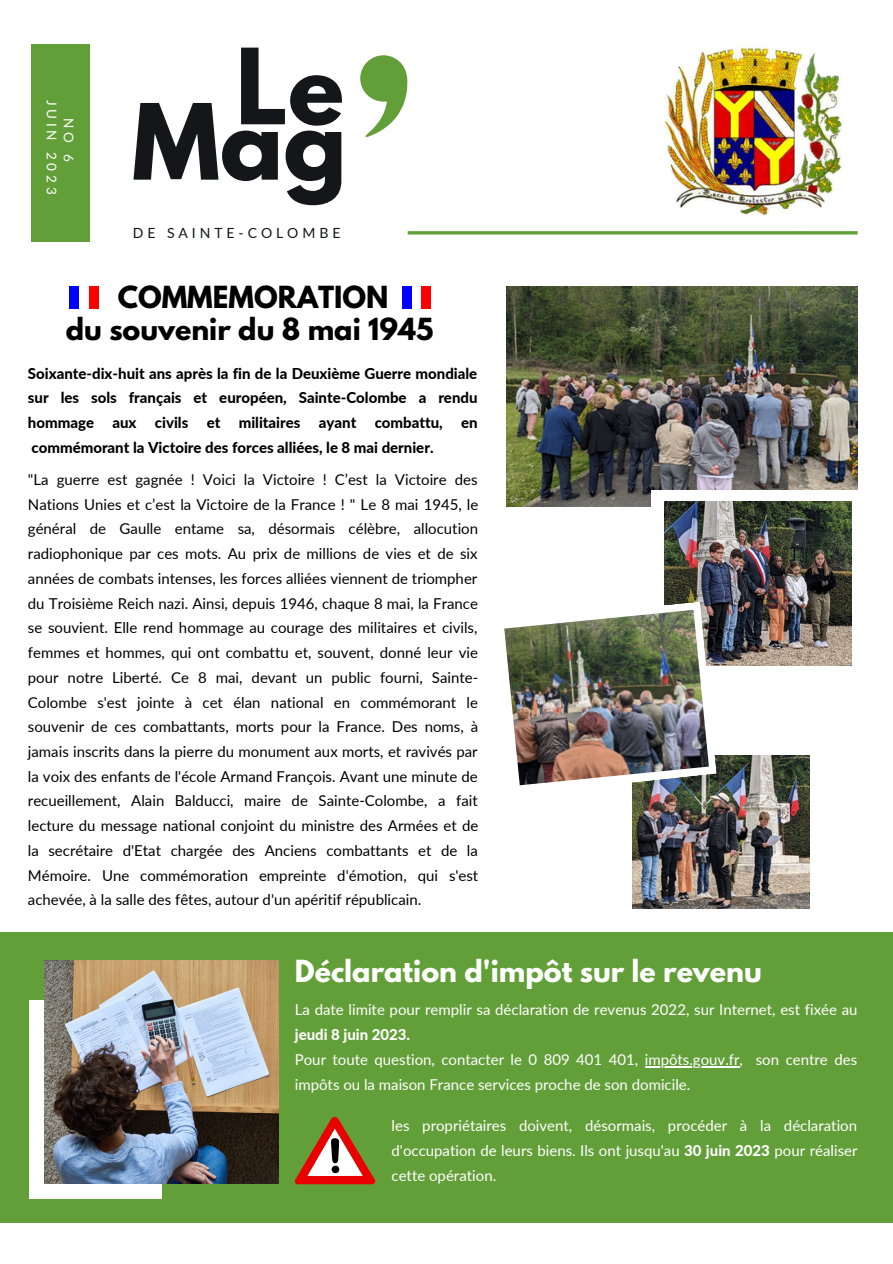
<style>
.page{position:relative;width:893px;height:1264px;background:#fff}
.page>*{position:absolute;margin:0;border:0;box-sizing:border-box;transform-origin:0 0}
.t1{font:700 92.85px "League Spartan";color:#14161a}
.t2{font:700 27px "League Spartan";color:#000}
.t3{font:700 27px "League Spartan";color:#fff}
.t4{font:15px/24.8px "Lato";color:#000;text-align:justify}
.t5{font:15px/25px "Lato";color:#fff}
.t6{font:800 15px/24.8px "Lato";color:#000;text-align:justify}
.t7{font:13.95px "Lato";letter-spacing:.28em;color:#14161a}
.t8{font:13.5px "Lato";letter-spacing:.28em;color:#fff}
.s1{font-weight:800}
</style>
<div class="page">
<img style="left:664px;top:46px;width:178px;height:170px">
<svg style="left:360px;top:55px;width:47px;height:82px"></svg>
<div style="left:31px;top:44px;width:58px;height:198px;background:#639f39"></div>
<hr style="left:407px;top:231px;width:450px;height:3px;background:#639f39">
<div style="left:0;top:931px;width:892px;height:291px;background:#639f39"></div>
<div style="left:29px;top:1000px;width:133px;height:198px;background:#fff"></div>
<img style="left:506px;top:286px;width:351px;height:220px">
<div style="left:651px;top:490px;width:216px;height:58px;background:#fff"></div>
<img style="left:664px;top:501px;width:187px;height:164px">
<svg style="left:664px;top:601px;width:44px;height:9px"></svg>
<img style="left:632px;top:755px;width:177px;height:153px">
<svg style="left:708px;top:755px;width:8px;height:29px"></svg>
<img style="left:504px;top:610px;width:204px;height:175px">
<img style="left:44px;top:960px;width:234px;height:223px">
<div style="left:69px;top:286px;width:10px;height:23px;background:#00f"></div>
<div style="left:89px;top:286px;width:9px;height:23px;background:#f00"></div>
<svg style="left:295px;top:1116px;width:81px;height:68px"></svg>
<div style="left:402px;top:286px;width:10px;height:23px;background:#00f"></div>
<div style="left:421px;top:286px;width:10px;height:23px;background:#f00"></div>
<hr style="left:644px;top:1065px;width:95px;height:2px;background:#fff">
<p class="t8" style="left:60px;top:100px;width:96px;rotate:90deg">JUIN 2023</p>
<p class="t8" style="left:77px;top:118px;width:45px;rotate:90deg">NO 6</p>
<p class="t1" style="left:235px;top:41px;width:110px">Le</p>
<p class="t1" style="left:132px;top:96px;width:216px">Mag</p>
<p class="t7" style="left:133px;top:224px;width:209px">DE SAINTE-COLOMBE</p>
<p class="t2" style="left:118px;top:284px;width:272px">COMMEMORATION</p>
<p class="t2" style="left:66px;top:316px;width:369px">du souvenir du 8 mai 1945</p>
<p class="t6" style="left:28px;top:360px;width:451px">Soixante-dix-huit ans après la fin de la Deuxième Guerre mondiale sur les sols français et européen, Sainte-Colombe a rendu hommage aux civils et militaires ayant combattu, en commémorant la Victoire des forces alliées, le 8 mai dernier.</p>
<p class="t4" style="left:28px;top:466px;width:452px">"La guerre est gagnée ! Voici la Victoire ! C’est la Victoire des Nations Unies et c’est la Victoire de la France ! " Le 8 mai 1945, le général de Gaulle entame sa, désormais célèbre, allocution radiophonique par ces mots. Au prix de millions de vies et de six années de combats intenses, les forces alliées viennent de triompher du Troisième Reich nazi. Ainsi, depuis 1946, chaque 8 mai, la France se souvient. Elle rend hommage au courage des militaires et civils, femmes et hommes, qui ont combattu et, souvent, donné leur vie pour notre Liberté. Ce 8 mai, devant un public fourni, Sainte-Colombe s'est jointe à cet élan national en commémorant le souvenir de ces combattants, morts pour la France. Des noms, à jamais inscrits dans la pierre du monument aux morts, et ravivés par la voix des enfants de l'école Armand François. Avant une minute de recueillement, Alain Balducci, maire de Sainte-Colombe, a fait lecture du message national conjoint du ministre des Armées et de la secrétaire d'Etat chargée des Anciens combattants et de la Mémoire. Une commémoration empreinte d'émotion, qui s'est achevée, à la salle des fêtes, autour d'un apéritif républicain.</p>
<p class="t3" style="left:295px;top:957px;width:468px">Déclaration d'impôt sur le revenu</p>
<p class="t5" style="left:295px;top:996px;width:564px">La date limite pour remplir sa déclaration de revenus 2022, sur Internet, est fixée au <span class="s1">jeudi 8 juin 2023.</span></p>
<p class="t5" style="left:295px;top:1046px;width:564px">Pour toute question, contacter le 0 809 401 401, impôts.gouv.fr, son centre des impôts ou la maison France services proche de son domicile.</p>
<p class="t5" style="left:391px;top:1112px;width:467px;text-align:justify">les propriétaires doivent, désormais, procéder à la déclaration d'occupation de leurs biens. Ils ont jusqu'au <span class="s1">30 juin 2023</span> pour réaliser cette opération.</p>
</div>
